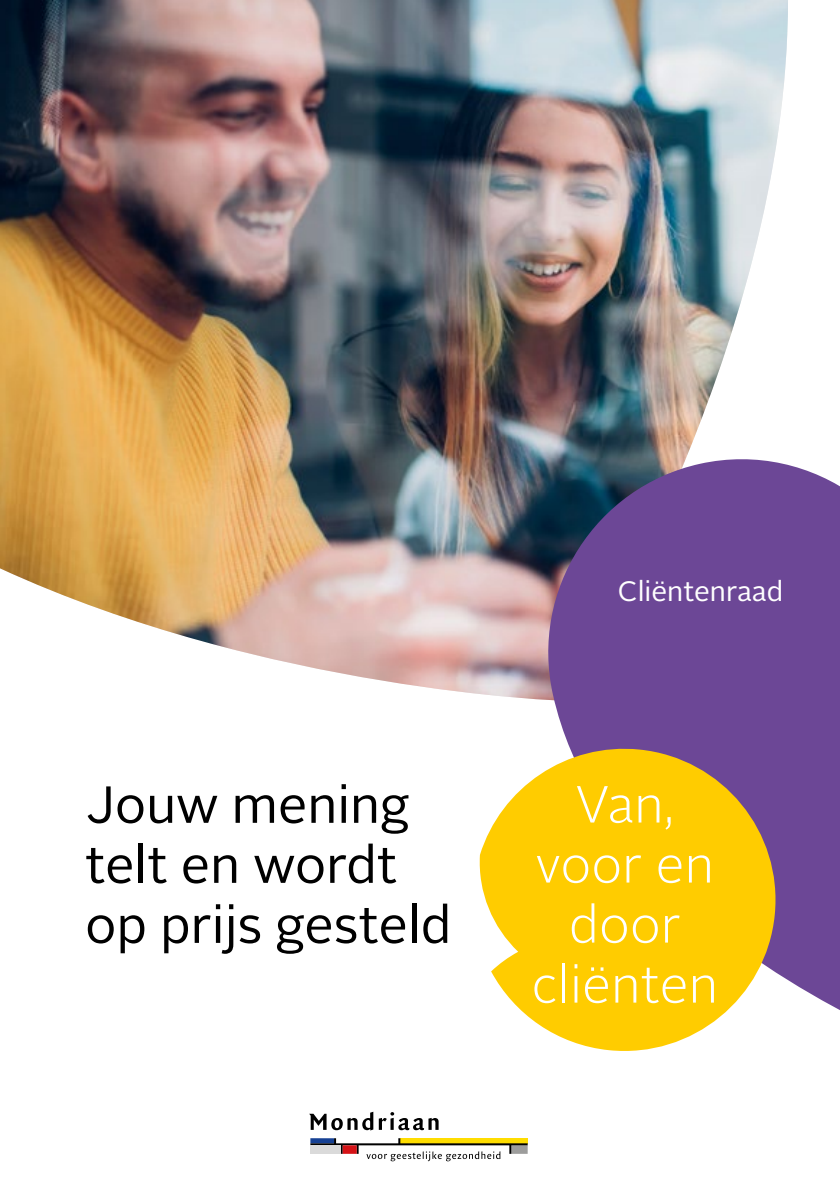
<style>
.page{position:relative;width:840px;height:1191px;background:#fff}
.page>*{position:absolute;margin:0;border:0;box-sizing:border-box;transform-origin:0 0}
.t1{font:52px/60px "Alright Sans";color:#000}
.t2{font:300 52px/60px "Alright Sans";color:#fff;text-align:center}
.t3{font:28px "Alright Sans";color:#fff}
</style>
<div class="page">
<img style="left:0;top:0;width:787px;height:699px">
<svg style="left:529px;top:451px;width:310px;height:559px;background:#6d5193"></svg>
<svg style="left:309px;top:1111px;width:129px;height:19px"></svg>
<svg style="left:310px;top:1138px;width:217px;height:23px"></svg>
<div style="left:310px;top:1145px;width:30px;height:8px;background:#dadada"></div>
<svg style="left:479px;top:742px;width:303px;height:309px;fill:#fc0"></svg>
<p class="t1" style="left:85px;top:775px;width:367px">Jouw mening telt en wordt op prijs gesteld</p>
<p class="t3" style="left:617px;top:572px;width:167px">Cliëntenraad</p>
<p class="t2" style="left:531px;top:775px;width:188px">Van, voor en door cliënten</p>
</div>
